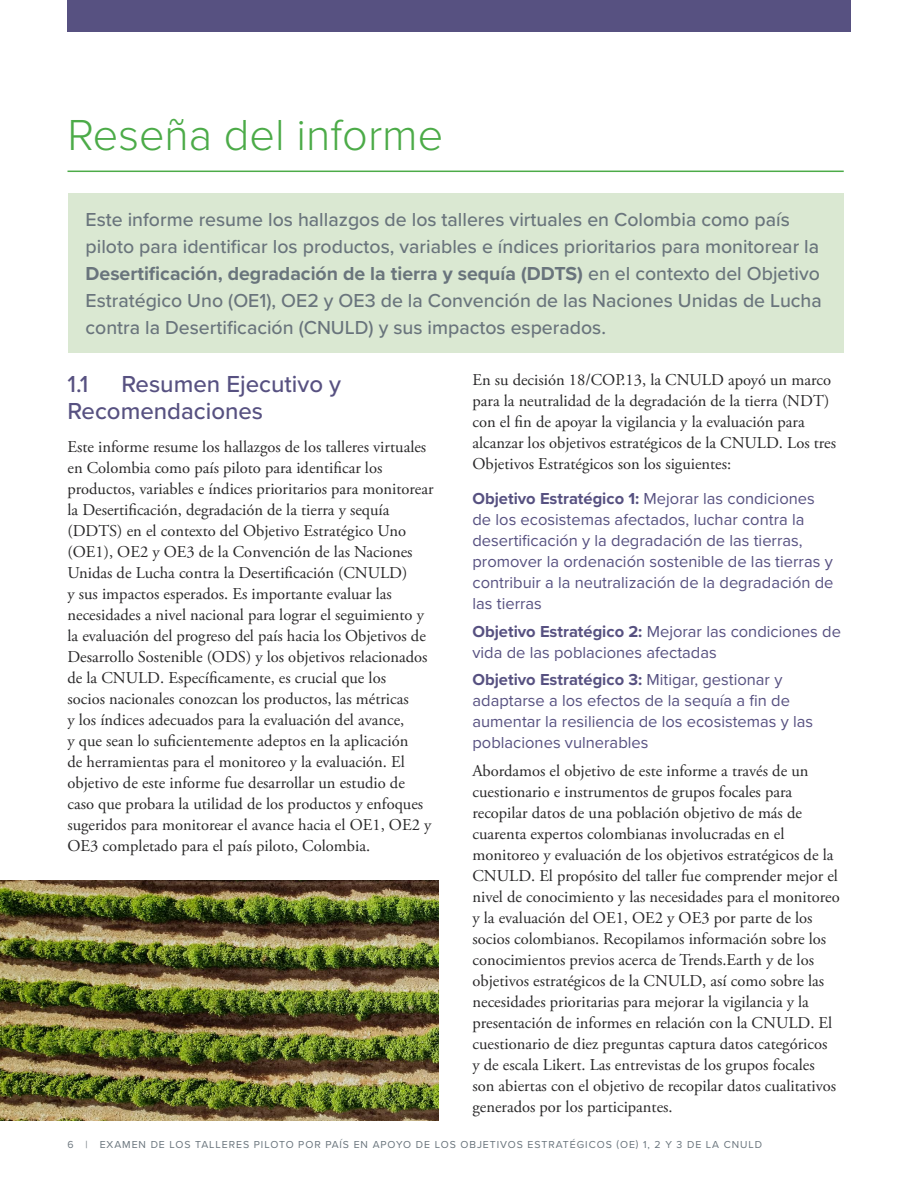
<style>
.page{position:relative;width:918px;height:1188px;background:#fff}
.page>*{position:absolute;margin:0;border:0;box-sizing:border-box;transform-origin:0 0}
.Head_1{font:300 45px "Proxima Nova";color:#4cab48}
.Heading_2{font:500 24px/27px "Proxima Nova";color:#575181}
.Intro_text{font:500 19.5px/27px "Proxima Nova";color:#69747c}
.Body_text{font:16.5px/21px "Adobe Garamond Pro";color:#292829}
.Callout_Text{font:16.5px/21px "Proxima Nova";color:#575181}
.t1{font:10.5px "Proxima Nova";letter-spacing:.09em;color:#69747c}
.s1{font-weight:700}
.s2{color:#6f7980}
</style>
<div class="page">
<div style="left:68px;top:0;width:783px;height:32px;background:#575181"></div>
<div style="left:68px;top:193px;width:775px;height:160px;background:#dae8d2"></div>
<img style="left:0;top:880px;width:439px;height:240px">
<hr style="left:68px;top:171px;width:776px;height:1px;background:#4cab48">
<p class="Head_1" style="left:68px;top:102px;width:377px">Reseña del informe</p>
<p class="Intro_text" style="left:86px;top:205px;width:738px">Este informe resume los hallazgos de los talleres virtuales en Colombia como país piloto para identificar los productos, variables e índices prioritarios para monitorear la <span class="s1">Desertificación, degradación de la tierra y sequía (DDTS)</span> en el contexto del Objetivo Estratégico Uno (OE1), OE2 y OE3 de la Convención de las Naciones Unidas de Lucha contra la Desertificación (CNULD) y sus impactos esperados.</p>
<p class="Heading_2" style="left:68px;top:370px;width:275px;text-indent:54px">Resumen Ejecutivo y<br>Recomendaciones</p>
<p class="Body_text" style="left:68px;top:437px;width:368px">Este informe resume los hallazgos de los talleres virtuales en Colombia como país piloto para identificar los productos, variables e índices prioritarios para monitorear la Desertificación, degradación de la tierra y sequía (DDTS) en el contexto del Objetivo Estratégico Uno (OE1), OE2 y OE3 de la Convención de las Naciones Unidas de Lucha contra la Desertificación (CNULD)<br>y sus impactos esperados. Es importante evaluar las necesidades a nivel nacional para lograr el seguimiento y la evaluación del progreso del país hacia los Objetivos de Desarrollo Sostenible (ODS) y los objetivos relacionados de la CNULD. Específicamente, es crucial que los<br>socios nacionales conozcan los productos, las métricas<br>y los índices adecuados para la evaluación del avance,<br>y que sean lo suficientemente adeptos en la aplicación<br>de herramientas para el monitoreo y la evaluación. El objetivo de este informe fue desarrollar un estudio de caso que probara la utilidad de los productos y enfoques sugeridos para monitorear el avance hacia el OE1, OE2 y OE3 completado para el país piloto, Colombia.</p>
<p class="Heading_2" style="left:68px;top:370px;width:22px">1.1</p>
<p class="Body_text" style="left:472px;top:370px;width:365px">En su decisión 18/COP.13, la CNULD apoyó un marco para la neutralidad de la degradación de la tierra (NDT) con el fin de apoyar la vigilancia y la evaluación para alcanzar los objetivos estratégicos de la CNULD. Los tres Objetivos Estratégicos son los siguientes:</p>
<p class="Callout_Text" style="left:472px;top:487px;width:363px"><span class="s1">Objetivo Estratégico 1:</span> Mejorar las condiciones de los ecosistemas afectados, luchar contra la desertificación y la degradación de las tierras, promover la ordenación sostenible de las tierras y contribuir a la neutralización de la degradación de las tierras</p>
<p class="Callout_Text" style="left:472px;top:620px;width:370px"><span class="s1">Objetivo Estratégico 2:</span> Mejorar las condiciones de vida de las poblaciones afectadas</p>
<p class="Callout_Text" style="left:472px;top:669px;width:342px"><span class="s1">Objetivo Estratégico 3:</span> Mitigar, gestionar y adaptarse a los efectos de la sequía a fin de aumentar la resiliencia de los ecosistemas y las poblaciones vulnerables</p>
<p class="Body_text" style="left:472px;top:761px;width:369px">Abordamos el objetivo de este informe a través de un cuestionario e instrumentos de grupos focales para recopilar datos de una población objetivo de más de cuarenta expertos colombianas involucradas en el monitoreo y evaluación de los objetivos estratégicos de la CNULD. El propósito del taller fue comprender mejor el nivel de conocimiento y las necesidades para el monitoreo y la evaluación del OE1, OE2 y OE3 por parte de los socios colombianos. Recopilamos información sobre los conocimientos previos acerca de Trends.Earth y de los objetivos estratégicos de la CNULD, así como sobre las necesidades prioritarias para mejorar la vigilancia y la presentación de informes en relación con la CNULD. El cuestionario de diez preguntas captura datos categóricos<br>y de escala Likert. Las entrevistas de los grupos focales son abiertas con el objetivo de recopilar datos cualitativos generados por los participantes.</p>
<p class="t1" style="left:68px;top:1137px;width:696px"><span class="s2">6 |</span> EXAMEN DE LOS TALLERES PILOTO POR PAÍS EN APOYO DE LOS OBJETIVOS ESTRATÉGICOS (OE) 1, 2 Y 3 DE LA CNULD</p>
</div>
